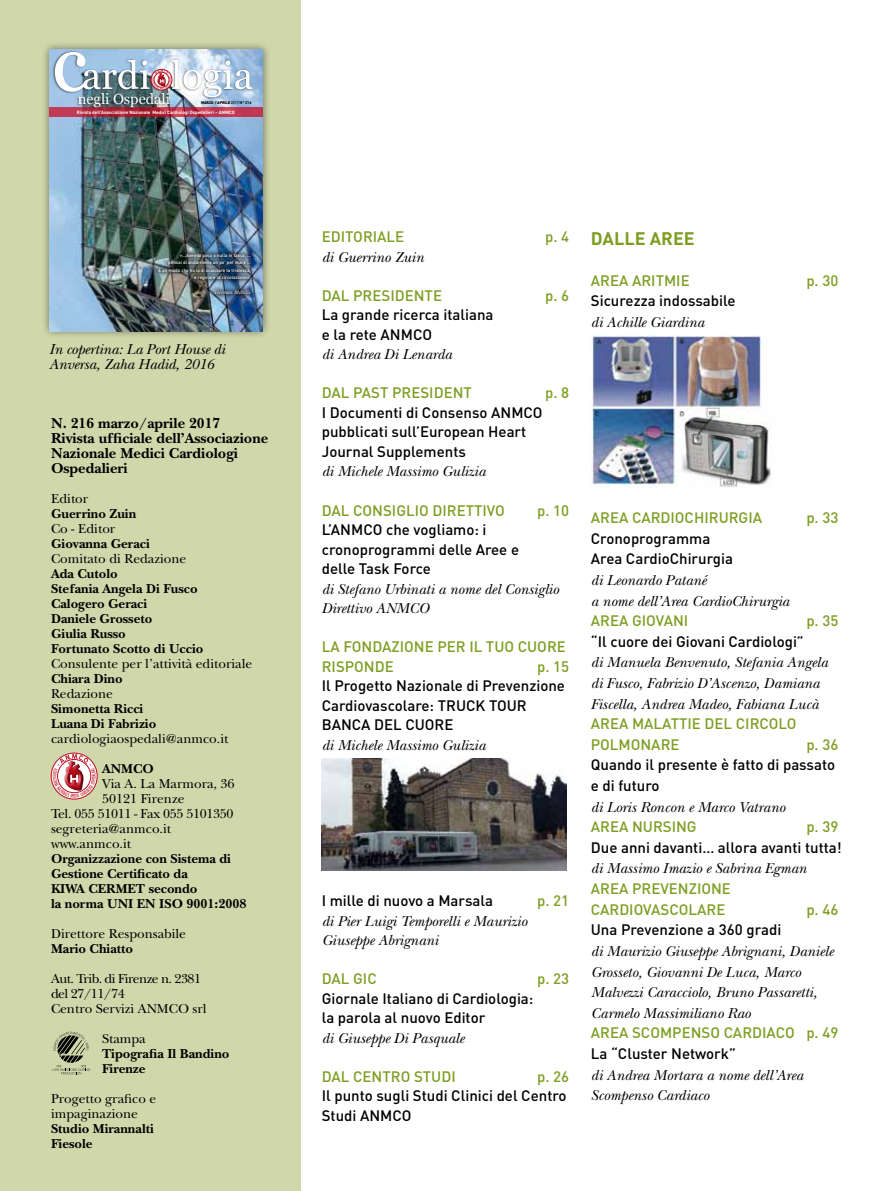
<style>
.page{position:relative;width:893px;height:1191px;background:#fff}
.page>*{position:absolute;margin:0;border:0;box-sizing:border-box;transform-origin:0 0}
.t1{font:700 18px "DIN";color:#7d9e22}
.t2{font:italic 15px/20.5px "New Baskerville";color:#000}
.t3{font:500 15px/19.5px "DIN";color:#000}
.t4{font:500 15px/19.5px "DIN";color:#7d9e22}
.t5{font:700 15px/15px "New Baskerville";color:#000}
.t6{font:14.7px "Georgia";color:#fff}
.t7{font:700 13.5px/15px "New Baskerville";color:#000}
.t8{font:13.5px/15px "New Baskerville";color:#000}
.t9{font:13.5px/15px "New Baskerville";letter-spacing:-.04em;color:#000}
.t10{font:13.5px "New Baskerville";letter-spacing:-.025em;color:#000}
.t11{font:italic 5.4px "FF Scala";color:#fff}
.t12{font:500 4.65px/7.5px "DIN";color:#fff;text-align:right}
.t13{font:700 4.65px "DIN";color:#fff}
.t14{font:900 3.9px "DIN";letter-spacing:-.03em;color:#000}
.s1{font-weight:500}
.s2{font-weight:700}
</style>
<div class="page">
<div style="left:0;top:0;width:300px;height:1191px;background:#d0d7aa"></div>
<div style="left:51px;top:753px;width:46px;height:46px;border:1px solid #bd0b1d;border-radius:50%"></div>
<svg style="left:53px;top:754px;width:43px;height:43px;background:#da9fa0"></svg>
<svg style="left:52px;top:1031px;width:38px;height:43px"></svg>
<div style="left:41px;top:41px;width:230px;height:298px;background:#000;opacity:.5"></div>
<img style="left:49px;top:49px;width:214px;height:282px">
<svg style="left:49px;top:108px;width:214px;height:9px;background:#b72f47"></svg>
<div style="left:75px;top:92px;width:96px;height:18px;background:#000;opacity:.5"></div>
<div style="left:52px;top:50px;width:202px;height:49px;background:#000;opacity:.5"></div>
<div style="left:153px;top:248px;width:103px;height:51px;background:#000;opacity:.75"></div>
<svg style="left:261px;top:330px;width:4px;height:4px"></svg>
<img style="left:49px;top:49px;width:204px;height:48px">
<img style="left:591px;top:336px;width:180px;height:151px">
<img style="left:322px;top:758px;width:244px;height:112px">
<p class="t6" style="left:78px;top:88px;width:94px">negli Ospedali</p>
<p class="t14" style="left:201px;top:100px;width:52px">MARZO / APRILE <span class="s1">2017</span> <span class="s2">N° 216</span></p>
<p class="t13" style="left:77px;top:109px;width:159px">Rivista dell’Associazione Nazionale Medici Cardiologi Ospedalieri – ANMCO</p>
<p class="t12" style="left:158px;top:251px;width:94px">«…Avendo poco o nulla in tasca, …<br>pensai di andarmene un po’ per mare …<br>È un modo che ho io di scacciare la tristezza, e regolare la circolazione».</p>
<p class="t11" style="left:215px;top:289px;width:38px">Herman Melville</p>
<p class="t2" style="left:49px;top:341px;width:177px;line-height:15px">In copertina: La Port House di<br>Anversa, Zaha Hadid, 2016</p>
<p class="t5" style="left:51px;top:415px;width:219px">N. 216 marzo/aprile 2017<br>Rivista ufficiale dell’Associazione<br>Nazionale Medici Cardiologi<br>Ospedalieri</p>
<p class="t8" style="left:51px;top:491px;width:39px">Editor</p>
<p class="t7" style="left:51px;top:506px;width:87px">Guerrino Zuin</p>
<p class="t8" style="left:51px;top:521px;width:66px">Co - Editor</p>
<p class="t7" style="left:51px;top:536px;width:100px">Giovanna Geraci</p>
<p class="t8" style="left:51px;top:551px;width:137px">Comitato di Redazione</p>
<p class="t7" style="left:51px;top:566px;width:154px">Ada Cutolo<br>Stefania Angela Di Fusco<br>Calogero Geraci<br>Daniele Grosseto<br>Giulia Russo<br>Fortunato Scotto di Uccio</p>
<p class="t8" style="left:51px;top:656px;width:203px">Consulente per l’attività editoriale</p>
<p class="t7" style="left:51px;top:671px;width:73px">Chiara Dino</p>
<p class="t8" style="left:51px;top:686px;width:63px">Redazione</p>
<p class="t7" style="left:51px;top:701px;width:107px">Simonetta Ricci<br>Luana Di Fabrizio</p>
<p class="t8" style="left:51px;top:731px;width:179px">cardiologiaospedali@anmco.it</p>
<p class="t7" style="left:102px;top:761px;width:53px">ANMCO</p>
<p class="t8" style="left:102px;top:776px;width:134px">Via A. La Marmora, 36</p>
<p class="t8" style="left:102px;top:791px;width:84px">50121 Firenze</p>
<p class="t10" style="left:51px;top:805px;width:184px">Tel. 055 51011 - Fax 055 5101350</p>
<p class="t8" style="left:51px;top:821px;width:122px">segreteria@anmco.it</p>
<p class="t8" style="left:51px;top:836px;width:82px">www.anmco.it</p>
<p class="t7" style="left:51px;top:851px;width:197px">Organizzazione con Sistema di<br>Gestione Certificato da<br>KIWA CERMET secondo<br>la norma UNI EN ISO 9001:2008</p>
<p class="t8" style="left:51px;top:926px;width:136px">Direttore Responsabile</p>
<p class="t7" style="left:51px;top:941px;width:84px">Mario Chiatto</p>
<p class="t9" style="left:51px;top:971px;width:157px">Aut. Trib. di Firenze n. 2381 del 27/11/74<br>Centro Servizi ANMCO srl</p>
<p class="t8" style="left:102px;top:1031px;width:45px">Stampa</p>
<p class="t7" style="left:102px;top:1046px;width:129px">Tipografia Il Bandino<br>Firenze</p>
<p class="t8" style="left:51px;top:1091px;width:107px">Progetto grafico e impaginazione</p>
<p class="t7" style="left:51px;top:1121px;width:104px">Studio Mirannalti<br>Fiesole</p>
<p class="t4" style="left:322px;top:226px;width:82px">EDITORIALE</p>
<p class="t4" style="left:545px;top:226px;width:26px">p. 4</p>
<p class="t2" style="left:322px;top:247px;width:104px">di Guerrino Zuin</p>
<p class="t4" style="left:322px;top:285px;width:78px">DAL PRESIDEN</p>
<p class="t4" style="left:425px;top:285px;width:17px">TE</p>
<p class="t4" style="left:545px;top:285px;width:26px">p. 6</p>
<p class="t3" style="left:322px;top:304px;width:173px">La grande ricerca italiana e la rete AN MCO</p>
<p class="t2" style="left:322px;top:344px;width:132px">di Andrea Di Lenarda</p>
<p class="t4" style="left:322px;top:383px;width:117px">DAL PAST PRESIDEN</p>
<p class="t4" style="left:464px;top:383px;width:10px">T</p>
<p class="t4" style="left:545px;top:383px;width:26px">p. 8</p>
<p class="t3" style="left:322px;top:402px;width:222px">IDocumenti di Consenso AN MCO pubblicati sull’European Heart<br>Journal Supplements</p>
<p class="t2" style="left:322px;top:461px;width:165px">di Michele Massimo Gulizia</p>
<p class="t4" style="left:322px;top:500px;width:185px">DAL CONSI GLI O DI RETTIVO</p>
<p class="t4" style="left:537px;top:500px;width:34px">p. 10</p>
<p class="t3" style="left:322px;top:519px;width:199px">L’AN MCO che vogliamo: i cronoprogrammi delle Aree e delle Task Force</p>
<p class="t2" style="left:322px;top:579px;width:239px;line-height:19.5px">di Stefano Urbinati a nome del Consiglio<br>Direttivo ANMCO</p>
<p class="t4" style="left:322px;top:636px;width:240px">LA FONDAZIONE PER I L TUO CUORE<br>RISPONDE</p>
<p class="t4" style="left:537px;top:656px;width:34px">p. 15</p>
<p class="t3" style="left:322px;top:675px;width:245px">I l Progetto Nazionale di Prevenzione<br>Cardiovascolare: TRUCK TOUR<br>BANCA DEL CUORE</p>
<p class="t2" style="left:322px;top:735px;width:165px">di Michele Massimo Gulizia</p>
<p class="t3" style="left:322px;top:890px;width:173px">I mille di nuovo a Marsala</p>
<p class="t4" style="left:537px;top:890px;width:34px">p. 21</p>
<p class="t2" style="left:322px;top:911px;width:207px;line-height:19.5px">di Pier Luigi Temporelli e Maurizio<br>Giuseppe Abrignani</p>
<p class="t4" style="left:322px;top:968px;width:48px">DAL GIC</p>
<p class="t4" style="left:537px;top:968px;width:34px">p. 23</p>
<p class="t3" style="left:322px;top:988px;width:213px">Giornale Italiano di Cardiologia: la parola al nuovo Editor</p>
<p class="t2" style="left:322px;top:1027px;width:144px">di Giuseppe Di Pasquale</p>
<p class="t4" style="left:322px;top:1066px;width:37px">DAL CEN</p>
<p class="t4" style="left:382px;top:1066px;width:66px">TRO STUDI</p>
<p class="t4" style="left:537px;top:1066px;width:34px">p. 26</p>
<p class="t3" style="left:322px;top:1085px;width:246px">I l punto sugli Studi Clinici del Centro<br>Studi anmco</p>
<p class="t1" style="left:591px;top:226px;width:105px">DALLE AREE</p>
<p class="t4" style="left:591px;top:270px;width:93px">AREA ARITMIE</p>
<p class="t4" style="left:806px;top:270px;width:34px">p. 30</p>
<p class="t3" style="left:591px;top:291px;width:146px">Sicurezza indossabile</p>
<p class="t2" style="left:591px;top:312px;width:115px">di Achille Giardina</p>
<p class="t4" style="left:591px;top:507px;width:173px">AREA CARDIOCHI RURGIA</p>
<p class="t4" style="left:806px;top:507px;width:34px">p. 33</p>
<p class="t3" style="left:591px;top:527px;width:144px;line-height:20.5px">Cronoprogramma<br>Area CardioChirurgia</p>
<p class="t2" style="left:591px;top:570px;width:200px">di Leonardo Patané<br>a nome dell’Area CardioChirurgia</p>
<p class="t4" style="left:591px;top:610px;width:90px">AREA GI OVANI</p>
<p class="t4" style="left:806px;top:610px;width:34px">p. 35</p>
<p class="t3" style="left:591px;top:631px;width:214px">“I l cuore dei Giovani Cardiologi”</p>
<p class="t2" style="left:591px;top:652px;width:239px">di Manuela Benvenuto, Stefania Angela di Fusco, Fabrizio D’Ascenzo, Damiana<br>Fiscella, Andrea Madeo, Fabiana Lucà</p>
<p class="t4" style="left:591px;top:713px;width:105px">AREA MALATTIEDE</p>
<p class="t4" style="left:724px;top:713px;width:74px">L CI RCOLO</p>
<p class="t4" style="left:591px;top:734px;width:88px">POLMONARE</p>
<p class="t4" style="left:806px;top:734px;width:34px">p. 36</p>
<p class="t3" style="left:591px;top:754px;width:246px;line-height:20.5px">Quando il presente è fatto di passato e di futuro</p>
<p class="t2" style="left:591px;top:796px;width:196px">di Loris Roncon e Marco Vatrano</p>
<p class="t4" style="left:591px;top:816px;width:107px">AREA N URSING</p>
<p class="t4" style="left:806px;top:816px;width:34px">p. 39</p>
<p class="t3" style="left:591px;top:837px;width:252px">Due anni davanti… allora avanti tutta!</p>
<p class="t2" style="left:591px;top:858px;width:217px">di Massimo Imazio e Sabrina Egman</p>
<p class="t4" style="left:591px;top:878px;width:134px;line-height:20.5px">AREA PREVENZIONE<br>CARDI OVASCOLARE</p>
<p class="t4" style="left:806px;top:899px;width:34px">p. 46</p>
<p class="t3" style="left:591px;top:919px;width:192px">Una Prevenzione a 360 gradi</p>
<p class="t2" style="left:591px;top:941px;width:244px">di Maurizio Giuseppe Abrignani, Daniele Grosseto, Giovanni De Luca, Marco Malvezzi Caracciolo, Bruno Passaretti, Carmelo Massimiliano Rao</p>
<p class="t4" style="left:591px;top:1022px;width:249px">AREA SCOMPENSO CARDIACO p. 49</p>
<p class="t3" style="left:591px;top:1043px;width:147px">La “Cluster N etwork”</p>
<p class="t2" style="left:591px;top:1064px;width:214px">di Andrea Mortara a nome dell’Area<br>Scompenso Cardiaco</p>
</div>
